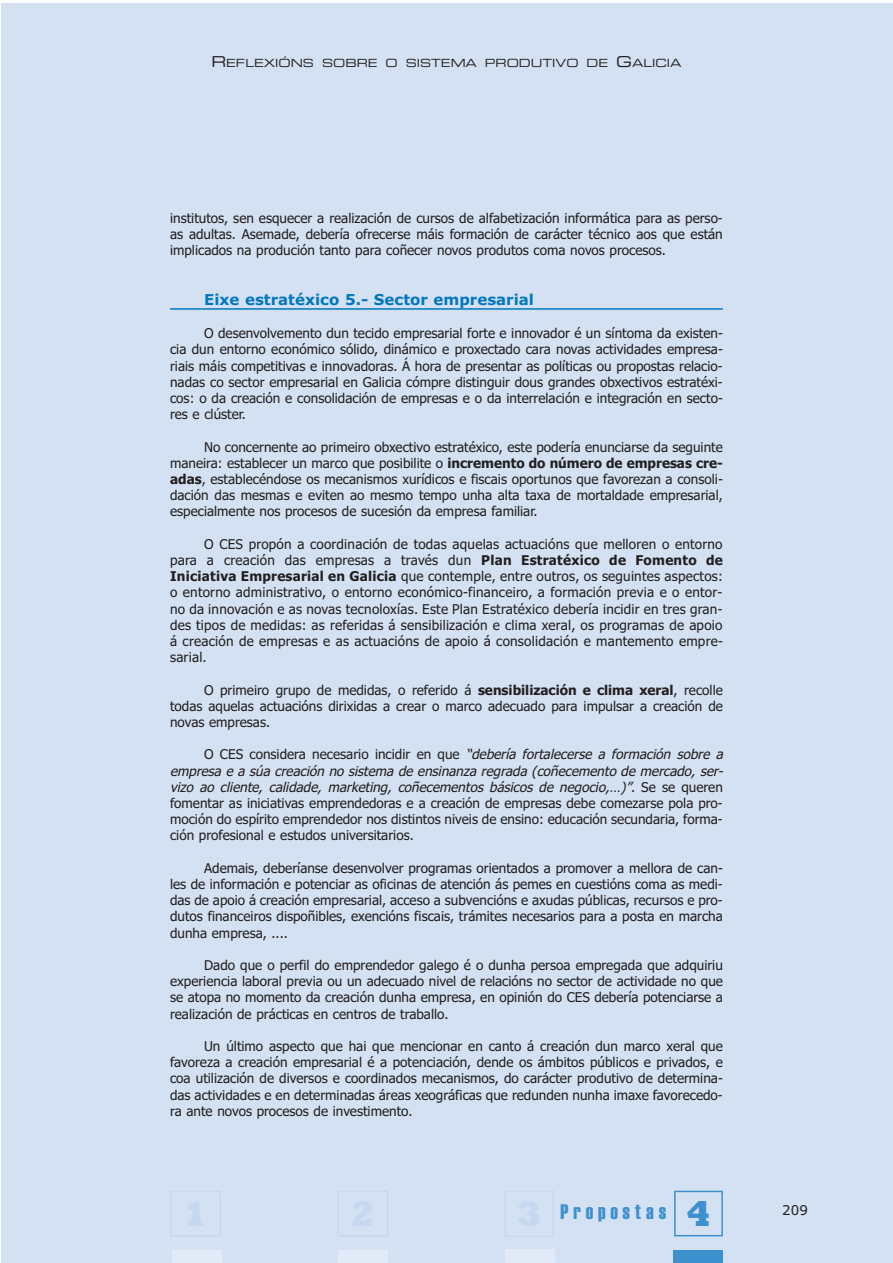
<style>
.page{position:relative;width:893px;height:1263px;background:#fff}
.page>*{position:absolute;margin:0;border:0;box-sizing:border-box;transform-origin:0 0}
.t1{font:800 36px "Rockwell";color:#3d91ce}
.t2{font:21px "Haettenschweiler";letter-spacing:.235em;color:#3d91ce}
.t3{font:700 15px "Verdana";color:#0077c0}
.t4{font:13.5px/16.2px "Tahoma";color:#231f20;text-align:justify}
.t5{font:13.5px "Verdana";color:#231f20}
.t6{font:11.25px "Eurostile Extended Two";color:#231f20}
.s1{font-size:15px}
.s2{font-weight:700}
.s3{font-style:italic}
</style>
<div class="page">
<div style="left:1px;top:3px;width:892px;height:1260px;background:#d4e1f2"></div>
<hr style="left:170px;top:308px;width:553px;height:2px;background:#0077c0">
<div style="left:170px;top:1191px;width:51px;height:45px;border:2px solid #c6d8ef"></div>
<div style="left:337px;top:1191px;width:51px;height:45px;border:2px solid #c6d8ef"></div>
<div style="left:505px;top:1191px;width:49px;height:46px;border:2px solid #c6d8ef"></div>
<div style="left:674px;top:1191px;width:49px;height:45px;border:2px solid #3d91ce"></div>
<div style="left:172px;top:1250px;width:49px;height:13px;background:#e1eaf6"></div>
<div style="left:339px;top:1250px;width:49px;height:13px;background:#e1eaf6"></div>
<div style="left:505px;top:1249px;width:49px;height:14px;background:#e1eaf6"></div>
<div style="left:674px;top:1250px;width:49px;height:13px;background:#3d91ce"></div>
<p class="t6" style="left:211px;top:59px;width:472px"><span class="s1">R</span>EFLEXIÓNS SOBRE O SISTEMA PRODUTIVO DE <span class="s1">G</span>ALICIA</p>
<p class="t4" style="left:170px;top:210px;width:554px">institutos, sen esquecer a realización de cursos de alfabetización informática para as perso&shy;as adultas. Asemade, debería ofrecerse máis formación de carácter técnico aos que están implicados na produción tanto para coñecer novos produtos coma novos procesos.</p>
<p class="t3" style="left:204px;top:291px;width:331px">Eixe estratéxico 5.- Sector empresarial</p>
<p class="t4" style="left:170px;top:325px;width:554px;text-indent:34px">O desenvolvemento dun tecido empresarial forte e innovador é un síntoma da existen&shy;cia dun entorno económico sólido, dinámico e proxectado cara novas actividades empresa&shy;riais máis competitivas e innovadoras. Á hora de presentar as políticas ou propostas relacio&shy;nadas co sector empresarial en Galicia cómpre distinguir dous grandes obxectivos estratéxi&shy;cos: o da creación e consolidación de empresas e o da interrelación e integración en secto&shy;res e clúster.</p>
<p class="t4" style="left:170px;top:439px;width:554px;text-indent:34px">No concernente ao primeiro obxectivo estratéxico, este podería enunciarse da seguinte maneira: establecer un marco que posibilite o <span class="s2">incremento do número de empresas cre&shy;adas</span>, establecéndose os mecanismos xurídicos e fiscais oportunos que favorezan a consoli&shy;dación das mesmas e eviten ao mesmo tempo unha alta taxa de mortaldade empresarial, especialmente nos procesos de sucesión da empresa familiar.</p>
<p class="t4" style="left:170px;top:536px;width:554px;text-indent:34px">O CES propón a coordinación de todas aquelas actuacións que melloren o entorno para a creación das empresas a través dun <span class="s2">Plan Estratéxico de Fomento de Iniciativa Empresarial en Galicia</span> que contemple, entre outros, os seguintes aspectos: o entorno administrativo, o entorno económico-financeiro, a formación previa e o entor&shy;no da innovación e as novas tecnoloxías. Este Plan Estratéxico debería incidir en tres gran&shy;des tipos de medidas: as referidas á sensibilización e clima xeral, os programas de apoio á creación de empresas e as actuacións de apoio á consolidación e mantemento empre&shy;sarial.</p>
<p class="t4" style="left:170px;top:682px;width:554px;text-indent:34px">O primeiro grupo de medidas, o referido á <span class="s2">sensibilización e clima xeral</span>, recolle todas aquelas actuacións dirixidas a crear o marco adecuado para impulsar a creación de novas empresas.</p>
<p class="t4" style="left:170px;top:747px;width:558px;text-align:left;text-indent:34px">O C E S c o n s i d e r a n e c e s a r i o i n c i d i r e n q u e <span class="s3">“debería fortalecerse a formación sobre a empresa e a súa creación no sistema de ensinanza regrada (coñecemento de mercado, ser&shy;vizo ao cliente, calidade, marketing, coñecementos básicos de negocio,…)”</span>. S e s e q u e r e n fomentar as iniciativas emprendedoras e a creación de empresas debe comezarse pola pro&shy;moción do espírito emprendedor nos distintos niveis de ensino: educación secundaria, forma&shy;ción profesional e estudos universitarios.</p>
<p class="t4" style="left:170px;top:860px;width:554px;text-indent:34px">Ademais, deberíanse desenvolver programas orientados a promover a mellora de can&shy;les de información e potenciar as oficinas de atención ás pemes en cuestións coma as medi&shy;das de apoio á creación empresarial, acceso a subvencións e axudas públicas, recursos e pro&shy;dutos financeiros dispoñibles, exencións fiscais, trámites necesarios para a posta en marcha dunha empresa, ....</p>
<p class="t4" style="left:170px;top:957px;width:554px;text-indent:34px">Dado que o perfil do emprendedor galego é o dunha persoa empregada que adquiriu experiencia laboral previa ou un adecuado nivel de relacións no sector de actividade no que se atopa no momento da creación dunha empresa, en opinión do CES debería potenciarse a realización de prácticas en centros de traballo.</p>
<p class="t4" style="left:170px;top:1038px;width:554px;text-indent:34px">Un último aspecto que hai que mencionar en canto á creación dun marco xeral que favoreza a creación empresarial é a potenciación, dende os ámbitos públicos e privados, e coa utilización de diversos e coordinados mecanismos, do carácter produtivo de determina&shy;das actividades e en determinadas áreas xeográficas que redunden nunha imaxe favorecedo&shy;ra ante novos procesos de investimento.</p>
<h2 class="t2" style="left:560px;top:1200px;width:107px">Propostas</h2>
<h1 class="t1" style="left:686px;top:1193px;width:26px">4</h1>
<p class="t5" style="left:782px;top:1202px;width:27px">209</p>
</div>
